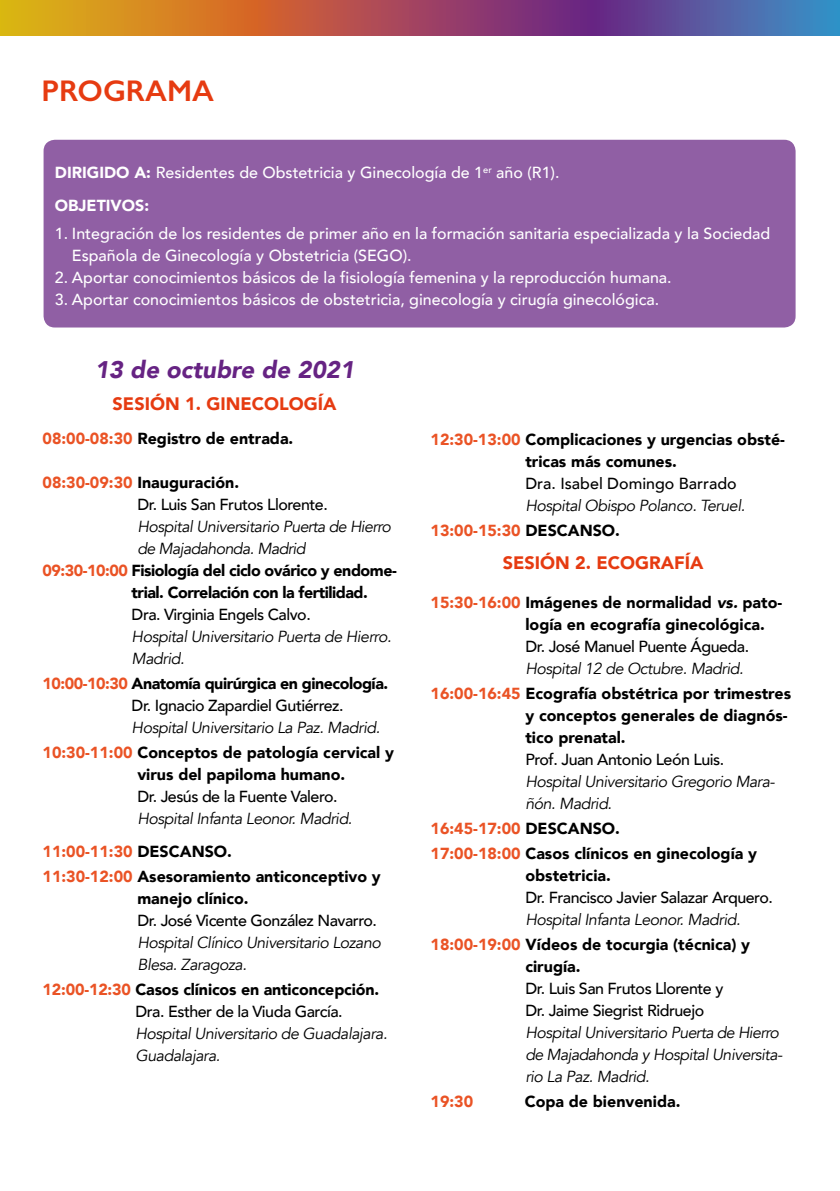
<style>
.page{position:relative;width:840px;height:1191px;background:#fff}
.page>*{position:absolute;margin:0;border:0;box-sizing:border-box;transform-origin:0 0}
.t1{font:600 30px "Gill Sans";color:#e63b11}
.t2{font:italic 900 24px "Avenir";color:#662383}
.t3{font:900 18px "Avenir";color:#e63b11}
.t4{font:italic 16px/22px "Avenir";letter-spacing:-.03em;color:#000}
.t5{font:900 16px/22px "Avenir";color:#000}
.t6{font:500 16px/33.4px "Avenir";color:#fff}
.t7{font:500 16px/22px "Avenir";letter-spacing:-.03em;color:#000}
.t8{font:900 16px/22px "Avenir";letter-spacing:-.03em;color:#000}
.t9{font:500 16px "Avenir";color:#000}
.t10{font:900 16px "Avenir";color:#ea5325}
.s1{font-weight:900}
.s2{color:#ea5325}
.s3{font-weight:900;color:#ea5325}
.s4{font-weight:500}
.s5{font-weight:900;font-style:normal;color:#ea5325}
.s6{font-weight:900;font-style:normal}
.s7{font-style:italic}
.s8{font-weight:400;font-style:italic}
</style>
<div class="page">
<div style="left:44px;top:140px;width:751px;height:187px;background:#905fa4;border-radius:11px"></div>
<svg style="left:0;top:0;width:839px;height:36px;background:#9a625f"></svg>
<h1 class="t1" style="left:42px;top:73px;width:174px">PROGRAMA</h1>
<p class="t6" style="left:55px;top:155px;width:506px"><span class="s1">DIRIGIDO A:</span> Residentes de Obstetricia y Ginecología de 1<sup>er</sup> año (R1).<br><span class="s1">OBJETIVOS:</span></p>
<p class="t6" style="left:72px;top:222px;width:699px;line-height:22px;text-indent:-17px">1. Integración de los residentes de primer año en la formación sanitaria especializada y la Sociedad<br>Española de Ginecología y Obstetricia (SEGO).</p>
<p class="t6" style="left:55px;top:260px;width:618px">2. Aportar conocimientos básicos de la fisiología femenina y la reproducción humana.</p>
<p class="t6" style="left:55px;top:282px;width:605px">3. Aportar conocimientos básicos de obstetricia, ginecología y cirugía ginecológica.</p>
<h2 class="t2" style="left:95px;top:350px;width:261px">13 de octubre de 2021</h2>
<p class="t3" style="left:113px;top:389px;width:225px">SESIÓN 1. GINECOLOGÍA</p>
<p class="t5" style="left:43px;top:427px;width:252px"><span class="s2">08:00-08:30</span> Registro de entrada.</p>
<p class="t7" style="left:137px;top:470px;width:192px;text-indent:-95px"><span class="s3">08:30-09:30</span> <span class="s1">Inauguración.<br></span>Dr. Luis San Frutos Llorente.</p>
<p class="t4" style="left:137px;top:515px;width:255px">Hospital Universitario Puerta de Hierro</p>
<p class="t4" style="left:137px;top:537px;width:169px">de Majadahonda. Madrid</p>
<p class="t8" style="left:43px;top:559px;width:355px"><span class="s2">09:30-10:00</span> Fisiología del ciclo ovárico y endome-</p>
<p class="t8" style="left:131px;top:581px;width:238px">trial. Correlación con la fertilidad.</p>
<p class="t7" style="left:131px;top:602px;width:180px">Dra. Virginia Engels Calvo.</p>
<p class="t4" style="left:131px;top:625px;width:261px">Hospital Universitario Puerta de Hierro.<br>Madrid.</p>
<p class="t8" style="left:131px;top:672px;width:258px;text-indent:-89px"><span class="s2">10:00-10:30</span> Anatomía quirúrgica en ginecología.<br><span class="s4">Dr. Ignacio Zapardiel Gutiérrez.</span></p>
<p class="t4" style="left:43px;top:715px;width:353px;line-height:24.8px;text-indent:89px">Hospital Universitario La Paz. Madrid.<br><span class="s5">10:30-11:00</span> <span class="s6">Conceptos de patología cervical y</span></p>
<p class="t5" style="left:137px;top:762px;width:209px">virus del papiloma humano.</p>
<p class="t7" style="left:137px;top:784px;width:202px">Dr. Jesús de la Fuente Valero.</p>
<p class="t4" style="left:43px;top:801px;width:311px;line-height:33.4px;text-indent:95px">Hospital Infanta Leonor. Madrid.<br><span class="s5">11:00-11:30</span> <span class="s6">DESCANSO.</span></p>
<p class="t5" style="left:137px;top:865px;width:245px;text-indent:-95px"><span class="s2">11:30-12:00</span> Asesoramiento anticonceptivo y manejo clínico.</p>
<p class="t7" style="left:137px;top:908px;width:241px">Dr. José Vicente González Navarro.</p>
<p class="t4" style="left:137px;top:931px;width:245px">Hospital Clínico Universitario Lozano<br>Blesa. Zaragoza.</p>
<p class="t5" style="left:135px;top:977px;width:245px;text-indent:-93px"><span class="s2">12:00-12:30</span> Casos clínicos en anticoncepción.<br><span class="s4">Dra. Esther de la Viuda García.</span></p>
<p class="t4" style="left:135px;top:1022px;width:253px">Hospital Universitario de Guadalajara.<br>Guadalajara.</p>
<p class="t5" style="left:525px;top:428px;width:261px;text-indent:-95px"><span class="s2">12:30-13:00</span> Complicaciones y urgencias obsté&shy;tricas más comunes.</p>
<p class="t9" style="left:525px;top:469px;width:213px">Dra. Isabel Domingo Barrado</p>
<p class="t4" style="left:430px;top:493px;width:316px;line-height:24.8px;text-indent:95px">Hospital Obispo Polanco. Teruel.<br><span class="s5">13:00-15:30</span> <span class="s6">DESCANSO.</span></p>
<p class="t3" style="left:502px;top:547px;width:202px">SESIÓN 2. ECOGRAFÍA</p>
<p class="t5" style="left:525px;top:591px;width:258px;text-indent:-95px"><span class="s2">15:30-16:00</span> Imágenes de normalidad <span class="s7">vs.</span> pato&shy;logía en ecografía ginecológica.</p>
<p class="t7" style="left:525px;top:635px;width:225px">Dr. José Manuel Puente Águeda.</p>
<p class="t5" style="left:430px;top:656px;width:362px;line-height:24.8px;text-indent:95px"><span class="s8">Hospital 12 de Octubre. Madrid.<br></span><span class="s2">16:00-16:45</span> Ecografía obstétrica por trimestres</p>
<p class="t5" style="left:525px;top:704px;width:263px">y conceptos generales de diagnós&shy;tico prenatal.</p>
<p class="t7" style="left:525px;top:747px;width:200px">Prof. Juan Antonio León Luis.</p>
<p class="t4" style="left:525px;top:771px;width:251px">Hospital Universitario Gregorio Mara&shy;ñón. Madrid.</p>
<p class="t5" style="left:430px;top:815px;width:328px;line-height:24.8px"><span class="s2">16:45-17:00</span> DESCANSO.<br><span class="s2">17:00-18:00</span> Casos clínicos en ginecología y</p>
<p class="t5" style="left:525px;top:864px;width:87px">obstetricia.</p>
<p class="t7" style="left:525px;top:885px;width:249px">Dr. Francisco Javier Salazar Arquero.</p>
<p class="t4" style="left:430px;top:907px;width:321px;line-height:24.8px;text-indent:95px">Hospital Infanta Leonor. Madrid.<br><span class="s5">18:00-19:00</span> <span class="s6">Vídeos de tocurgia (técnica) y</span></p>
<p class="t5" style="left:525px;top:954px;width:57px">cirugía.</p>
<p class="t7" style="left:525px;top:976px;width:199px">Dr. Luis San Frutos Llorente y<br>Dr. Jaime Siegrist Ridruejo</p>
<p class="t4" style="left:525px;top:1021px;width:258px">Hospital Universitario Puerta de Hierro de Majadahonda y Hospital Universita&shy;rio La Paz. Madrid.</p>
<p class="t10" style="left:430px;top:1087px;width:44px">19:30</p>
<p class="t5" style="left:524px;top:1089px;width:157px">Copa de bienvenida.</p>
</div>
